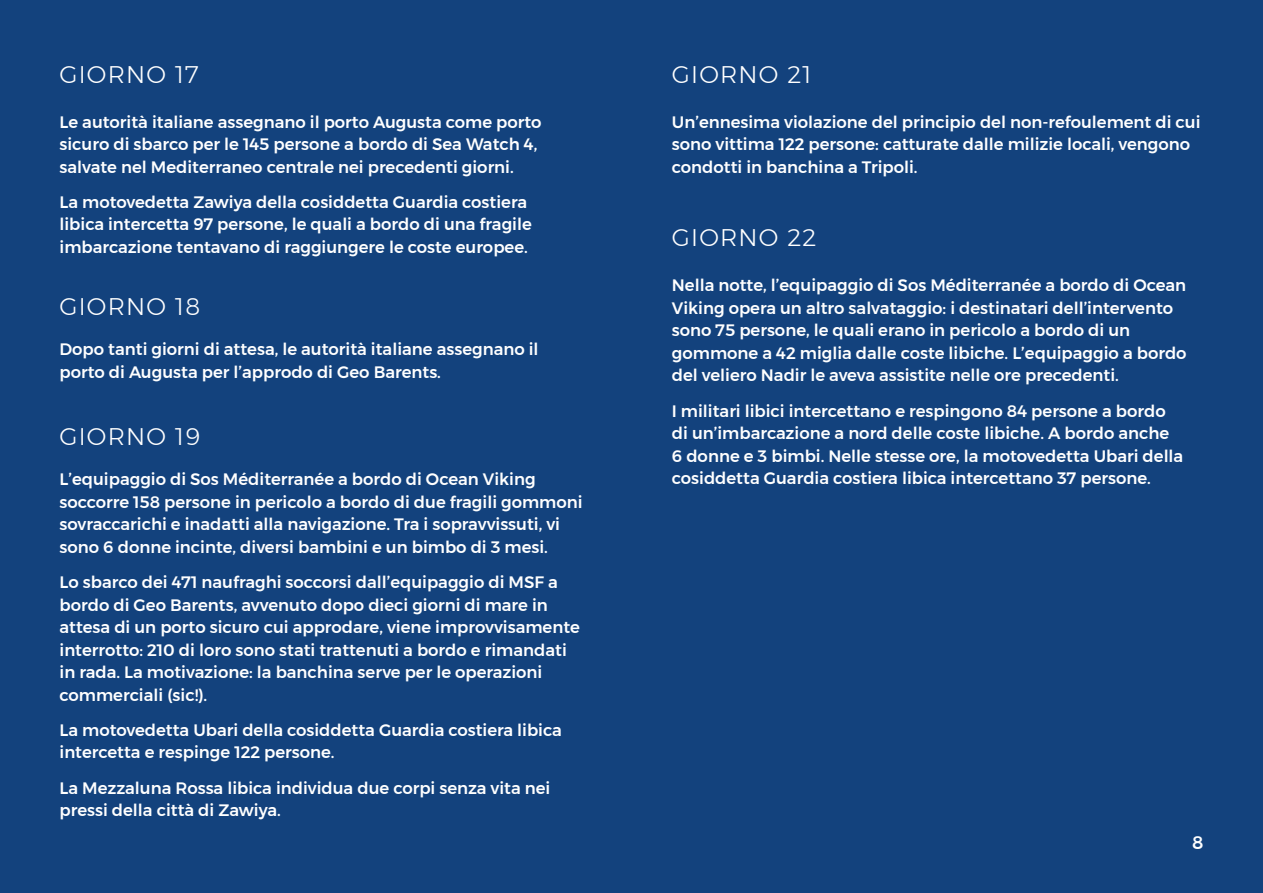
<style>
.page{position:relative;width:1263px;height:893px;background:#13427d}
.page>*{position:absolute;margin:0;border:0;box-sizing:border-box;transform-origin:0 0}
.t1{font:300 24px "Montserrat";letter-spacing:.05em;color:#fff}
.t2{font:500 18px "Montserrat";color:#fff}
.t3{font:500 16.5px/22.5px "Montserrat";color:#fff}
</style>
<div class="page">
<h1 class="t1" style="left:60px;top:56px;width:140px">GIORNO 17</h1>
<p class="t3" style="left:60px;top:110px;width:484px">Le autorità italiane assegnano il porto Augusta come porto sicuro di sbarco per le 145 persone a bordo di Sea Watch 4, salvate nel Mediterraneo centrale nei precedenti giorni.</p>
<p class="t3" style="left:60px;top:191px;width:474px">La motovedetta Zawiya della cosiddetta Guardia costiera libica intercetta 97 persone, le quali a bordo di una fragile imbarcazione tentavano di raggiungere le coste europee.</p>
<h1 class="t1" style="left:60px;top:288px;width:142px">GIORNO 18</h1>
<p class="t3" style="left:60px;top:338px;width:481px">Dopo tanti giorni di attesa, le autorità italiane assegnano il porto di Augusta per l’approdo di Geo Barents.</p>
<h1 class="t1" style="left:60px;top:418px;width:142px">GIORNO 19</h1>
<p class="t3" style="left:60px;top:468px;width:525px">L’equipaggio di Sos Méditerranée a bordo di Ocean Viking soccorre 158 persone in pericolo a bordo di due fragili gommoni sovraccarichi e inadatti alla navigazione. Tra i sopravvissuti, vi sono 6 donne incinte, diversi bambini e un bimbo di 3 mesi.</p>
<p class="t3" style="left:60px;top:571px;width:522px">Lo sbarco dei 471 naufraghi soccorsi dall’equipaggio di MSF a bordo di Geo Barents, avvenuto dopo dieci giorni di mare in attesa di un porto sicuro cui approdare, viene improvvisamente interrotto: 210 di loro sono stati trattenuti a bordo e rimandati in rada. La motivazione: la banchina serve per le operazioni commerciali (sic!).</p>
<p class="t3" style="left:60px;top:719px;width:504px">La motovedetta Ubari della cosiddetta Guardia costiera libica intercetta e respinge 122 persone.</p>
<p class="t3" style="left:60px;top:776px;width:492px">La Mezzaluna Rossa libica individua due corpi senza vita nei pressi della città di Zawiya.</p>
<h1 class="t1" style="left:672px;top:56px;width:141px">GIORNO 21</h1>
<p class="t3" style="left:672px;top:110px;width:530px">Un’ennesima violazione del principio del non-refoulement di cui sono vittima 122 persone: catturate dalle milizie locali, vengono condotti in banchina a Tripoli.</p>
<h1 class="t1" style="left:672px;top:220px;width:146px">GIORNO 22</h1>
<p class="t3" style="left:672px;top:274px;width:516px">Nella notte, l’equipaggio di Sos Méditerranée a bordo di Ocean Viking opera un altro salvataggio: i destinatari dell’intervento sono 75 persone, le quali erano in pericolo a bordo di un gommone a 42 miglia dalle coste libiche. L’equipaggio a bordo del veliero Nadir le aveva assistite nelle ore precedenti.</p>
<p class="t3" style="left:672px;top:399px;width:513px">I militari libici intercettano e respingono 84 persone a bordo di un’imbarcazione a nord delle coste libiche. A bordo anche 6 donne e 3 bimbi. Nelle stesse ore, la motovedetta Ubari della cosiddetta Guardia costiera libica intercettano 37 persone.</p>
<p class="t2" style="left:1192px;top:828px;width:13px">8</p>
</div>
